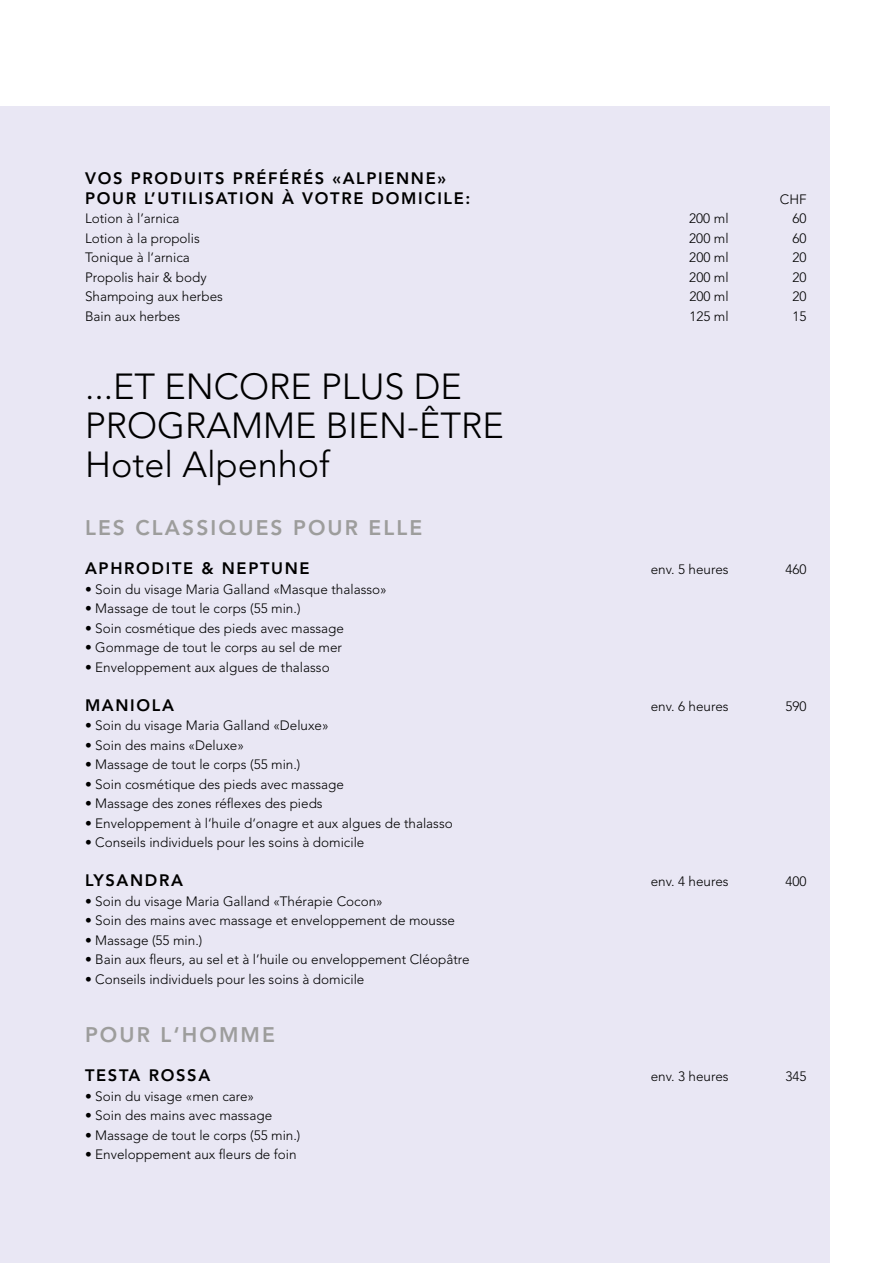
<style>
.page{position:relative;width:893px;height:1263px;background:#fff}
.page>*{position:absolute;margin:0;border:0;box-sizing:border-box;transform-origin:0 0}
.t1{font:300 36px/39px "Avenir LT Std";color:#000}
.t2{font:800 21px "Avenir LT Std";letter-spacing:.1em;color:#9d9d9c}
.t3{font:800 16.5px/19.5px "Avenir LT Std";letter-spacing:.1em;color:#000}
.t4{font:300 13.5px "Avenir LT Std";color:#000}
</style>
<div class="page">
<div style="left:0;top:106px;width:829px;height:1157px;background:#e9e7f4"></div>
<p class="t3" style="left:85px;top:169px;width:387px">VOS PRODUITS PRÉFÉRÉS «ALPIENNE»<br>POUR L’UTILISATION À VOTRE DOMICILE:</p>
<p class="t4" style="left:780px;top:191px;width:28px">CHF</p>
<p class="t4" style="left:85px;top:211px;width:96px">Lotion à l’arnica</p>
<p class="t4" style="left:689px;top:211px;width:41px">200 ml</p>
<p class="t4" style="left:792px;top:211px;width:16px">60</p>
<p class="t4" style="left:85px;top:230px;width:116px">Lotion à la propolis</p>
<p class="t4" style="left:689px;top:230px;width:41px">200 ml</p>
<p class="t4" style="left:793px;top:230px;width:16px">60</p>
<p class="t4" style="left:85px;top:250px;width:106px">Tonique à l‘arnica</p>
<p class="t4" style="left:689px;top:250px;width:41px">200 ml</p>
<p class="t4" style="left:793px;top:250px;width:16px">20</p>
<p class="t4" style="left:85px;top:269px;width:123px">Propolis hair &amp; body</p>
<p class="t4" style="left:689px;top:269px;width:41px">200 ml</p>
<p class="t4" style="left:793px;top:269px;width:16px">20</p>
<p class="t4" style="left:85px;top:289px;width:139px">Shampoing aux herbes</p>
<p class="t4" style="left:689px;top:289px;width:41px">200 ml</p>
<p class="t4" style="left:793px;top:289px;width:16px">20</p>
<p class="t4" style="left:85px;top:308px;width:97px">Bain aux herbes</p>
<p class="t4" style="left:689px;top:308px;width:41px">125 ml</p>
<p class="t4" style="left:793px;top:308px;width:16px">15</p>
<h1 class="t1" style="left:85px;top:367px;width:420px">...ET ENCORE PLUS DE<br>PROGRAMME BIEN-ÊTRE<br>Hotel Alpenhof</h1>
<h2 class="t2" style="left:85px;top:516px;width:339px">LES CLASSIQUES POUR ELLE</h2>
<p class="t3" style="left:85px;top:559px;width:226px">APHRODITE &amp; NEPTUNE</p>
<p class="t4" style="left:651px;top:562px;width:79px">env. 5 heures</p>
<p class="t4" style="left:785px;top:562px;width:23px">460</p>
<p class="t4" style="left:85px;top:581px;width:303px">• Soin du visage Maria Galland «Masque thalasso»</p>
<p class="t4" style="left:85px;top:601px;width:217px">• Massage de tout le corps (55 min.)</p>
<p class="t4" style="left:85px;top:620px;width:260px">• Soin cosmétique des pieds avec massage</p>
<p class="t4" style="left:85px;top:640px;width:258px">• Gommage de tout le corps au sel de mer</p>
<p class="t4" style="left:85px;top:659px;width:246px">• Enveloppement aux algues de thalasso</p>
<p class="t3" style="left:85px;top:695px;width:91px">MANIOLA</p>
<p class="t4" style="left:651px;top:698px;width:79px">env. 6 heures</p>
<p class="t4" style="left:785px;top:698px;width:23px">590</p>
<p class="t4" style="left:85px;top:718px;width:245px">• Soin du visage Maria Galland «Deluxe»</p>
<p class="t4" style="left:85px;top:737px;width:160px">• Soin des mains «Deluxe»</p>
<p class="t4" style="left:85px;top:757px;width:217px">• Massage de tout le corps (55 min.)</p>
<p class="t4" style="left:85px;top:776px;width:260px">• Soin cosmétique des pieds avec massage</p>
<p class="t4" style="left:85px;top:796px;width:239px">• Massage des zones réflexes des pieds</p>
<p class="t4" style="left:85px;top:815px;width:369px">• Enveloppement à l‘huile d‘onagre et aux algues de thalasso</p>
<p class="t4" style="left:85px;top:835px;width:281px">• Conseils individuels pour les soins à domicile</p>
<p class="t3" style="left:85px;top:871px;width:100px">LYSANDRA</p>
<p class="t4" style="left:651px;top:874px;width:79px">env. 4 heures</p>
<p class="t4" style="left:785px;top:874px;width:23px">400</p>
<p class="t4" style="left:85px;top:893px;width:299px">• Soin du visage Maria Galland «Thérapie Cocon»</p>
<p class="t4" style="left:85px;top:913px;width:371px">• Soin des mains avec massage et enveloppement de mousse</p>
<p class="t4" style="left:85px;top:932px;width:119px">• Massage (55 min.)</p>
<p class="t4" style="left:85px;top:952px;width:386px">• Bain aux fleurs, au sel et à l’huile ou enveloppement Cléopâtre</p>
<p class="t4" style="left:85px;top:971px;width:281px">• Conseils individuels pour les soins à domicile</p>
<h2 class="t2" style="left:85px;top:1023px;width:191px">POUR L‘HOMME</h2>
<p class="t3" style="left:85px;top:1066px;width:127px">TESTA ROSSA</p>
<p class="t4" style="left:651px;top:1069px;width:79px">env. 3 heures</p>
<p class="t4" style="left:785px;top:1069px;width:23px">345</p>
<p class="t4" style="left:85px;top:1088px;width:171px">• Soin du visage «men care»</p>
<p class="t4" style="left:85px;top:1108px;width:189px">• Soin des mains avec massage</p>
<p class="t4" style="left:85px;top:1127px;width:217px">• Massage de tout le corps (55 min.)</p>
<p class="t4" style="left:85px;top:1147px;width:213px">• Enveloppement aux fleurs de foin</p>
</div>
